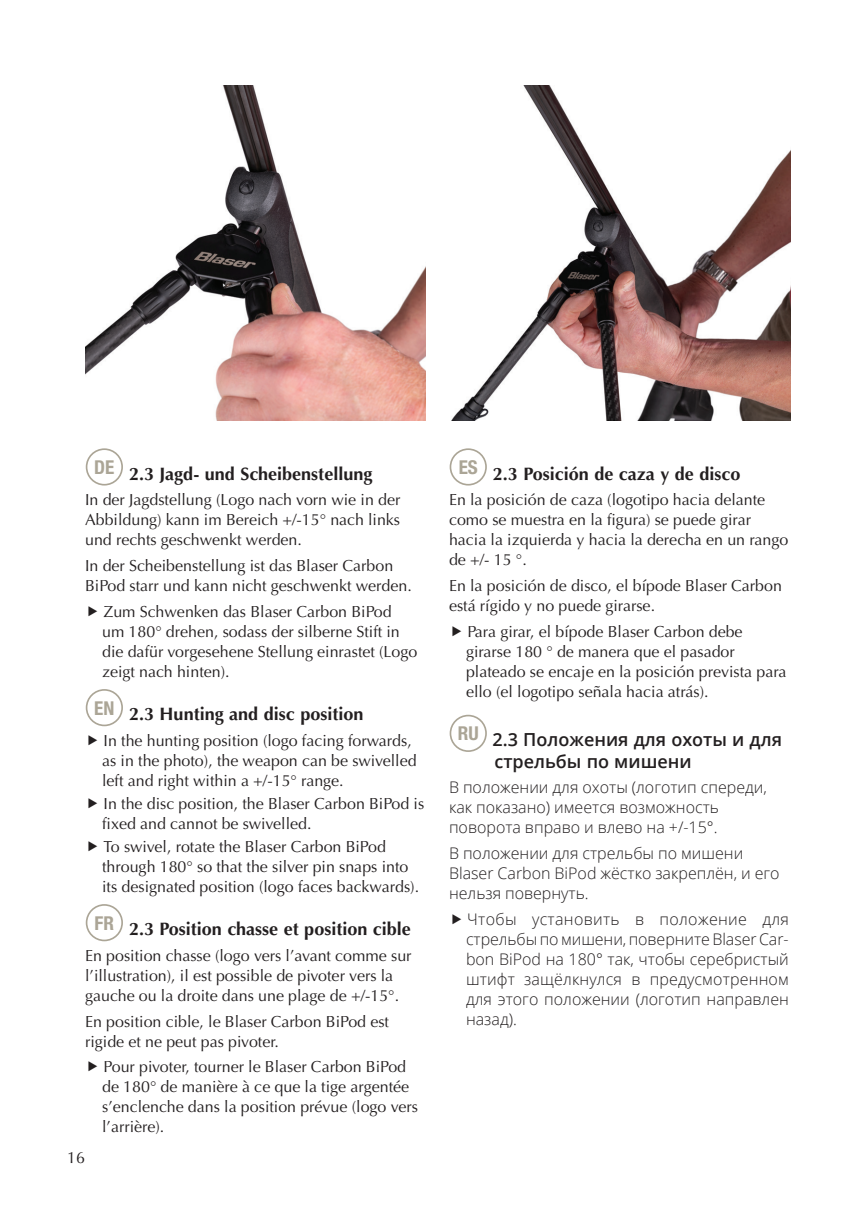
<style>
.page{position:relative;width:857px;height:1225px;background:#fff}
.page>*{position:absolute;margin:0;border:0;box-sizing:border-box;transform-origin:0 0}
.t1{font:700 18px "Optima LT Pro";color:#231f20}
.t2{font:600 18px/21.6px "Open Sans";color:#231f20}
.t3{font:16px/20px "Optima LT Pro";color:#231f20}
.t4{font:300 16px/20px "Open Sans";color:#231f20}
</style>
<div class="page">
<div style="left:86px;top:448px;width:37px;height:37px;border:2px solid #aba596;border-radius:50%"></div>
<div style="left:86px;top:689px;width:37px;height:37px;border:2px solid #aba596;border-radius:50%"></div>
<div style="left:86px;top:904px;width:37px;height:37px;border:2px solid #aba596;border-radius:50%"></div>
<div style="left:449px;top:448px;width:37px;height:37px;border:2px solid #aba596;border-radius:50%"></div>
<div style="left:449px;top:714px;width:37px;height:38px;border:2px solid #aba596;border-radius:50%"></div>
<img style="left:85px;top:85px;width:340px;height:335px">
<img style="left:451px;top:85px;width:338px;height:335px">
<p class="t1" style="left:94px;top:462px;width:279px"><sup>DE</sup> 2.3 Jagd- und Scheibenstellung</p>
<p class="t3" style="left:85px;top:490px;width:316px;text-align:justify">In der Jagdstellung (Logo nach vorn wie in der Abbildung) kann im Bereich +/-15° nach links und rechts geschwenkt werden.</p>
<p class="t3" style="left:85px;top:555px;width:328px">In der Scheibenstellung ist das Blaser Carbon<br>BiPod starr und kann nicht geschwenkt werden.</p>
<p class="t3" style="left:102px;top:601px;width:316px">Zum Schwenken das Blaser Carbon BiPod<br>um 180° drehen, sodass der silberne Stift in die dafür vorgesehene Stellung einrastet (Logo zeigt nach hinten).</p>
<p class="t1" style="left:94px;top:702px;width:270px"><sup>EN</sup> 2.3 Hunting and disc position</p>
<p class="t3" style="left:102px;top:730px;width:316px">In the hunting position (logo facing forwards, as in the photo), the weapon can be swivelled left and right within a +/-15° range.</p>
<p class="t3" style="left:102px;top:793px;width:323px">In the disc position, the Blaser Carbon BiPod is fixed and cannot be swivelled.</p>
<p class="t3" style="left:102px;top:836px;width:318px">To swivel, rotate the Blaser Carbon BiPod through 180° so that the silver pin snaps into its designated position (logo faces backwards).</p>
<p class="t1" style="left:94px;top:917px;width:318px"><sup>FR</sup> 2.3 Position chasse et position cible</p>
<p class="t3" style="left:85px;top:945px;width:328px">En position chasse (logo vers l’avant comme sur l’illustration), il est possible de pivoter vers la gauche ou la droite dans une plage de +/-15°.</p>
<p class="t3" style="left:85px;top:1011px;width:305px">En position cible, le Blaser Carbon BiPod est rigide et ne peut pas pivoter.</p>
<p class="t3" style="left:102px;top:1057px;width:317px">Pour pivoter, tourner le Blaser Carbon BiPod de 180° de manière à ce que la tige argentée s’enclenche dans la position prévue (logo vers l’arrière).</p>
<p class="t3" style="left:67px;top:1147px;width:19px">16</p>
<p class="t1" style="left:458px;top:462px;width:283px"><sup>ES</sup> 2.3 Posición de caza y de disco</p>
<p class="t3" style="left:449px;top:490px;width:340px">En la posición de caza (logotipo hacia delante como se muestra en la figura) se puede girar hacia la izquierda y hacia la derecha en un rango de +/- 15 °.</p>
<p class="t3" style="left:449px;top:575px;width:334px">En la posición de disco, el bípode Blaser Carbon está rígido y no puede girarse.</p>
<p class="t3" style="left:466px;top:621px;width:322px">Para girar, el bípode Blaser Carbon debe girarse 180 ° de manera que el pasador plateado se encaje en la posición prevista para ello (el logotipo señala hacia atrás).</p>
<p class="t2" style="left:494px;top:728px;width:289px;text-indent:-37px"><sup>RU</sup> 2.3 Положения для охоты и для стрельбы по мишени</p>
<p class="t4" style="left:449px;top:777px;width:319px">В положении для охоты (логотип спереди, как показано) имеется возможность поворота вправо и влево на +/-15°.</p>
<p class="t4" style="left:449px;top:842px;width:332px">В положении для стрельбы по мишени<br>Blaser Carbon BiPod жёстко закреплён, и его нельзя повернуть.</p>
<p class="t4" style="left:466px;top:908px;width:324px;text-align:justify">Чтобы установить в положение для стрельбы по мишени, поверните Blaser Car&shy;bon BiPod на 180° так, чтобы серебристый штифт защёлкнулся в предусмотренном для этого положении (логотип направлен назад).</p>
</div>
